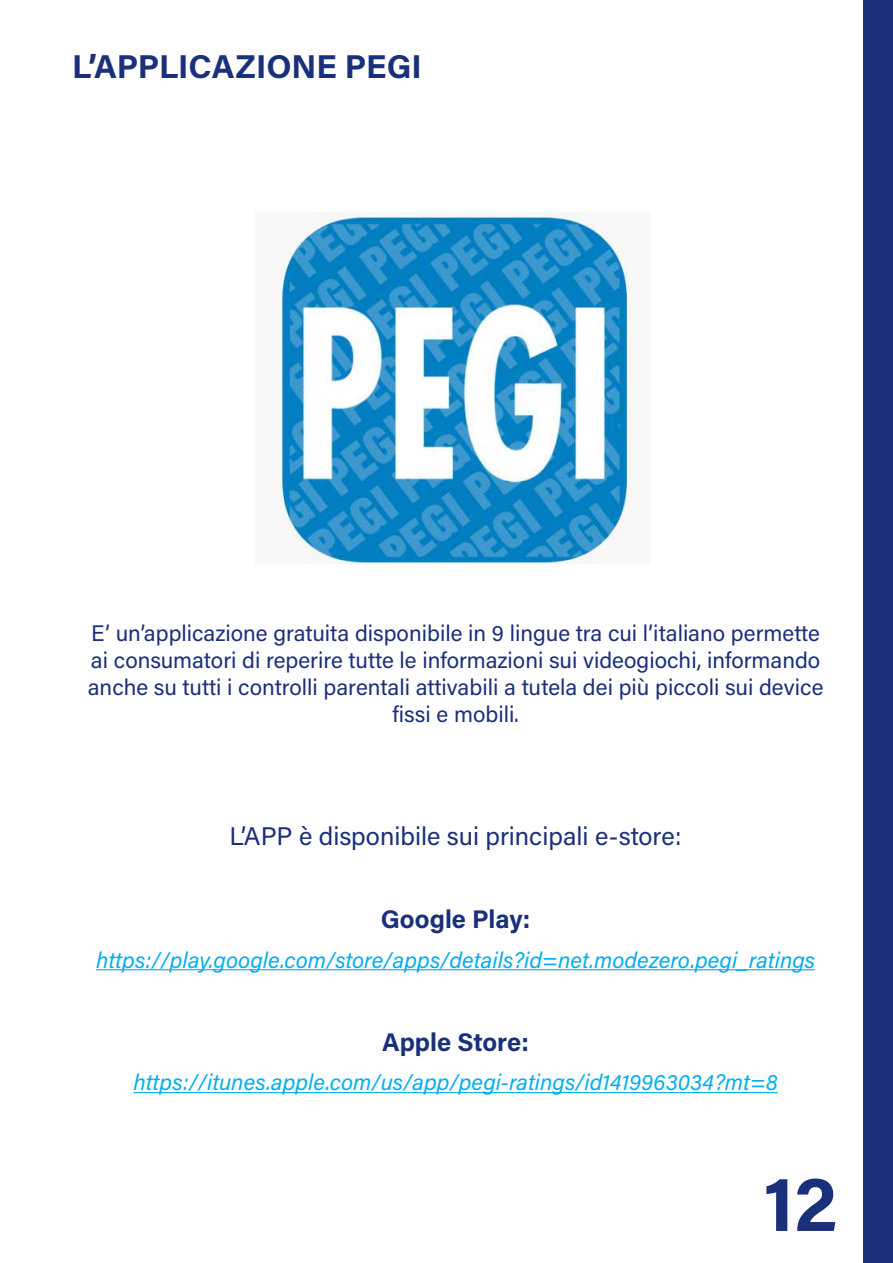
<style>
.page{position:relative;width:893px;height:1263px;background:#fff}
.page>*{position:absolute;margin:0;border:0;box-sizing:border-box;transform-origin:0 0}
.t1{font:700 75px "Acumin Pro";color:#1b307a}
.t2{font:700 33px "Acumin Pro";color:#1b307a}
.t3{font:25.5px "Acumin Pro";color:#1b307a}
.t4{font:700 25.5px "Acumin Pro";color:#1b307a}
.t5{font:22.5px/27px "Acumin Pro";color:#1b307a;text-align:center}
.t6{font:italic 22.5px "Acumin Pro";color:#00aeef}
</style>
<div class="page">
<div style="left:863px;top:0;width:30px;height:1263px;background:#1b307a"></div>
<hr style="left:96px;top:969px;width:719px;height:1px;background:#00aeef">
<hr style="left:133px;top:1092px;width:645px;height:1px;background:#00aeef">
<img style="left:280px;top:213px;width:349px;height:350px">
<h2 class="t2" style="left:72px;top:44px;width:351px">L’APPLICAZIONE PEGI</h2>
<p class="t5" style="left:88px;top:618px;width:737px">E’ un’applicazione gratuita disponibile in 9 lingue tra cui l’italiano permette ai consumatori di reperire tutte le informazioni sui videogiochi, informando anche su tutti i controlli parentali attivabili a tutela dei più piccoli sui device fissi e mobili.</p>
<p class="t3" style="left:230px;top:818px;width:454px">L’APP è disponibile sui principali e-store:</p>
<p class="t4" style="left:381px;top:901px;width:151px">Google Play:</p>
<p class="t6" style="left:96px;top:944px;width:720px">https://play.google.com/store/apps/details?id=net.modezero.pegi_ratings</p>
<p class="t4" style="left:382px;top:1024px;width:149px">Apple Store:</p>
<p class="t6" style="left:133px;top:1067px;width:646px">https://itunes.apple.com/us/app/pegi-ratings/id1419963034?mt=8</p>
<h1 class="t1" style="left:764px;top:1152px;width:75px">12</h1>
</div>
